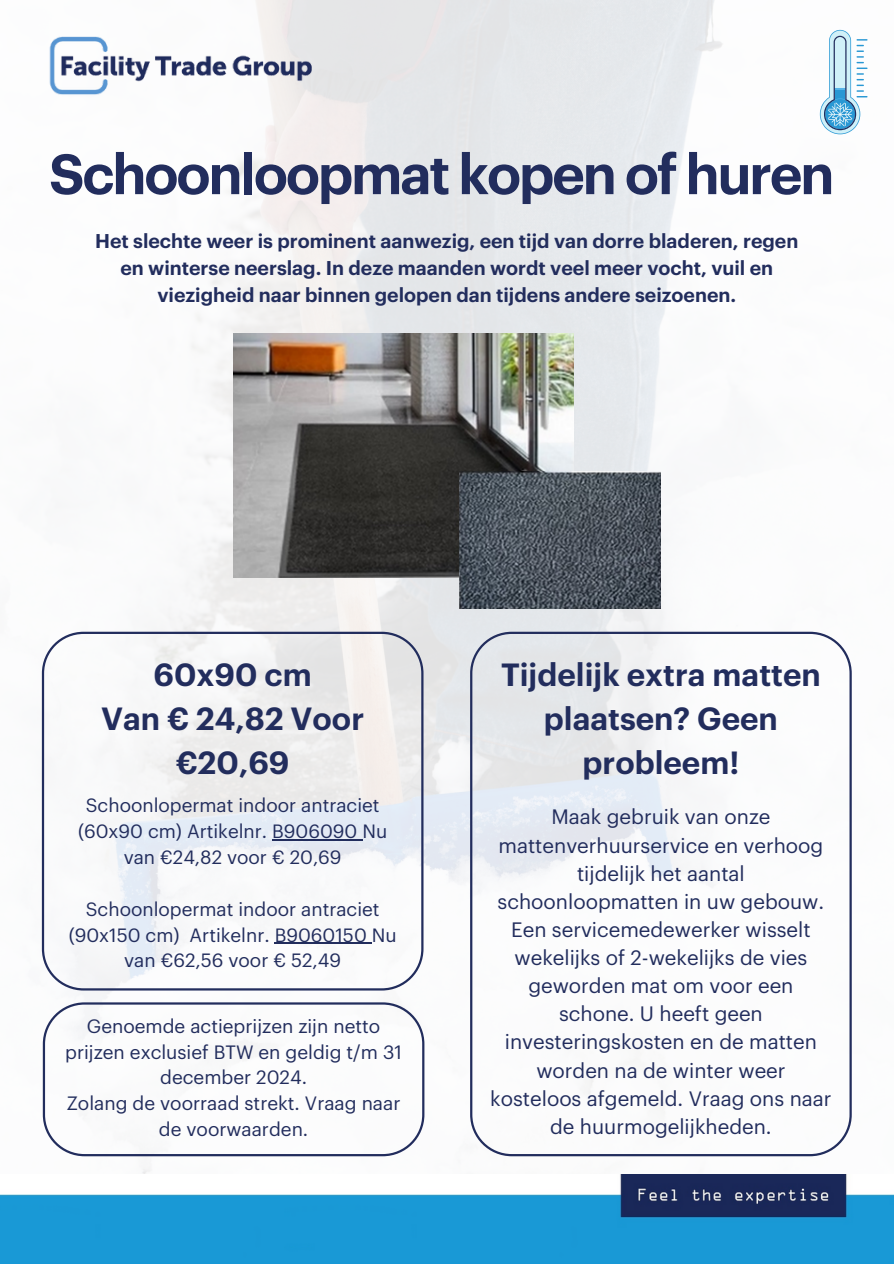
<style>
.page{position:relative;width:894px;height:1264px;background:#fff}
.page>*{position:absolute;margin:0;border:0;box-sizing:border-box;transform-origin:0 0}
.t1{font:600 55.5px "Graphik";letter-spacing:-.04em;color:#222d5d}
.t2{font:600 31.35px/43.8px "Graphik";color:#222d5d;text-align:center}
.t3{font:20.4px/28.2px "Graphik";color:#222d5d;text-align:center}
.t4{font:600 19.5px/27px "Graphik";color:#222d5d;text-align:center}
.t5{font:18.9px/25.8px "Graphik";color:#222d5d;text-align:center}
</style>
<div class="page">
<img style="left:41px;top:0;width:827px;height:1174px">
<img style="left:0;top:1174px;width:893px;height:89px">
<img style="left:41px;top:30px;width:284px;height:84px">
<svg style="left:42px;top:631px;width:381px;height:359px"></svg>
<svg style="left:470px;top:631px;width:381px;height:525px"></svg>
<img style="left:233px;top:333px;width:340px;height:244px">
<img style="left:460px;top:471px;width:200px;height:137px">
<svg style="left:43px;top:1002px;width:381px;height:154px"></svg>
<hr style="left:272px;top:839px;width:90px;height:1px;background:#222d5d">
<hr style="left:275px;top:942px;width:97px;height:1px;background:#222d5d">
<svg style="left:819px;top:30px;width:47px;height:104px"></svg>
<h3 class="t1" style="left:49px;top:148px;width:786px">Schoonloopmat kopen of huren</h3>
<p class="t4" style="left:95px;top:228px;width:704px">Het slechte weer is prominent aanwezig, een tijd van dorre bladeren, regen en winterse neerslag. In deze maanden wordt veel meer vocht, vuil en viezigheid naar binnen gelopen dan tijdens andere seizoenen.</p>
<p class="t2" style="left:101px;top:654px;width:264px">60x90 cm<br>Van € 24,82 Voor €20,69</p>
<h2 class="t5" style="left:78px;top:793px;width:310px">Schoonlopermat indoor antraciet (60x90 cm) Artikelnr. B906090 Nu van €24,82 voor € 20,69</h2>
<p class="t5" style="left:69px;top:896px;width:329px">Schoonlopermat indoor antraciet (90x150 cm) Artikelnr. B9060150 Nu van €62,56 voor € 52,49</p>
<h2 class="t5" style="left:65px;top:1013px;width:338px">Genoemde actieprijzen zijn netto prijzen exclusief BTW en geldig t/m 31 december 2024.</h2>
<p class="t5" style="left:67px;top:1091px;width:335px">Zolang de voorraad strekt. Vraag naar de voorwaarden.</p>
<p class="t2" style="left:501px;top:654px;width:321px">Tijdelijk extra matten plaatsen? Geen probleem!</p>
<p class="t3" style="left:490px;top:803px;width:343px">Maak gebruik van onze mattenverhuurservice en verhoog tijdelijk het aantal schoonloopmatten in uw gebouw.<br>Een servicemedewerker wisselt wekelijks of 2-wekelijks de vies geworden mat om voor een schone. U heeft geen investeringskosten en de matten worden na de winter weer kosteloos afgemeld. Vraag ons naar de huurmogelijkheden.</p>
</div>
